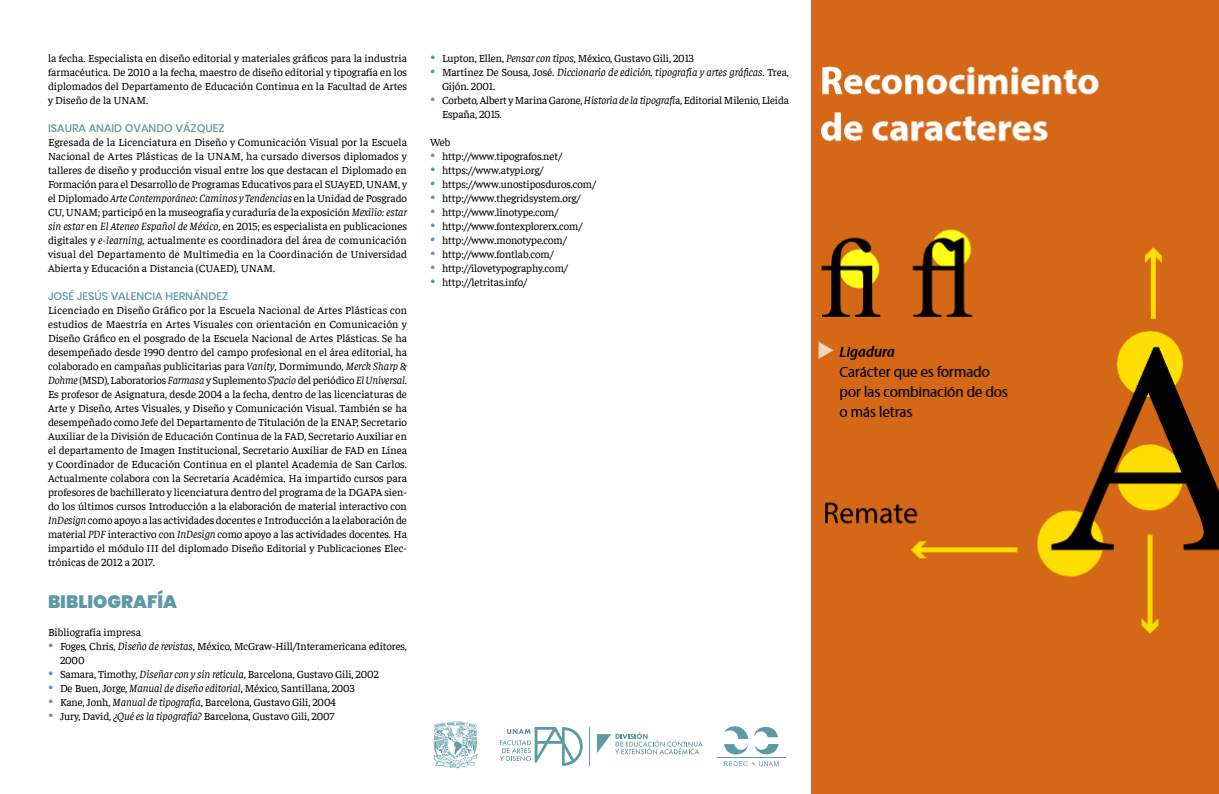
<style>
.page{position:relative;width:1219px;height:794px;background:#fff}
.page>*{position:absolute;margin:0;border:0;box-sizing:border-box;transform-origin:0 0}
.t1{font:900 18px "Poppins";color:#5e9aa4}
.t2{font:11px/14px "Faustina";letter-spacing:-.01em;color:#000;text-align:justify}
.t3{font:italic 11px/14px "Faustina";letter-spacing:-.01em;color:#000}
.t4{font:500 11px "Poppins";color:#5e9aa4}
.s1{font-style:italic}
.s2{font-family:"Poppins";font-weight:500;font-size:14px;color:#5e9aa4}
.s3{font-family:"Poppins";font-weight:500;font-style:normal;font-size:14px;color:#5e9aa4}
.s4{font-style:normal}
</style>
<div class="page">
<svg style="left:433px;top:721px;width:45px;height:47px"></svg>
<svg style="left:500px;top:727px;width:83px;height:39px"></svg>
<hr style="left:589px;top:727px;width:1px;height:39px;background:#5e9aa4">
<svg style="left:597px;top:732px;width:106px;height:22px"></svg>
<svg style="left:754px;top:726px;width:24px;height:11px"></svg>
<svg style="left:755px;top:744px;width:24px;height:10px"></svg>
<svg style="left:724px;top:726px;width:24px;height:29px"></svg>
<hr style="left:717px;top:757px;width:68px;height:1px;background:#5e9aa4">
<svg style="left:724px;top:761px;width:54px;height:5px"></svg>
<img style="left:812px;top:0;width:407px;height:794px">
<div style="left:1032px;top:643px;width:187px;height:89px;background:#d46816"></div>
<div style="left:1050px;top:183px;width:169px;height:46px;background:#d46816"></div>
<div style="left:1119px;top:48px;width:100px;height:101px;background:#d46816"></div>
<p class="t2" style="left:48px;top:50px;width:361px">la fecha. Especialista en diseño editorial y materiales gráficos para la industria farmacéutica. De 2010 a la fecha, maestro de diseño editorial y tipografía en los diplomados del Departamento de Educación Continua en la Facultad de Artes y Diseño de la UNAM.</p>
<p class="t4" style="left:48px;top:122px;width:178px">ISAURA ANAID OVANDO VÁZQUEZ</p>
<p class="t2" style="left:48px;top:134px;width:360px">Egresada de la Licenciatura en Diseño y Comunicación Visual por la Escuela Nacional de Artes Plásticas de la UNAM, ha cursado diversos diplomados y talleres de diseño y producción visual entre los que destacan el Diplomado en Formación para el Desarrollo de Programas Educativos para el SUAyED, UNAM, y el Diplomado <span class="s1">Arte Contemporáneo: Caminos y Tendencias</span> en la Unidad de Posgrado CU, UNAM; participó en la museografía y curaduría de la exposición <span class="s1">Mexilio: estar sin estar</span> en <span class="s1">El Ateneo Español de México</span>, en 2015; es especialista en publicaciones digitales y <span class="s1">e-learning</span>, actualmente es coordinadora del área de comunicación visual del Departamento de Multimedia en la Coordinación de Universidad Abierta y Educación a Distancia (CUAED), UNAM.</p>
<p class="t4" style="left:48px;top:290px;width:182px">JOSÉ JESÚS VALENCIA HERNÁNDEZ</p>
<p class="t2" style="left:48px;top:302px;width:361px">Licenciado en Diseño Gráfico por la Escuela Nacional de Artes Plásticas con estudios de Maestría en Artes Visuales con orientación en Comunicación y Diseño Gráfico en el posgrado de la Escuela Nacional de Artes Plásticas. Se ha desempeñado desde 1990 dentro del campo profesional en el área editorial, ha colaborado en campañas publicitarias para <span class="s1">Vanity</span>, Dormimundo, <span class="s1">Merck Sharp &amp; Dohme</span> (MSD), Laboratorios <span class="s1">Farmasa</span> y Suplemento <span class="s1">S’pacio</span> del periódico <span class="s1">El Universal</span>.<br>Es profesor de Asignatura, desde 2004 a la fecha, dentro de las licenciaturas de Arte y Diseño, Artes Visuales, y Diseño y Comunicación Visual. También se ha desempeñado como Jefe del Departamento de Titulación de la ENAP, Secretario Auxiliar de la División de Educación Continua de la FAD, Secretario Auxiliar en el departamento de Imagen Institucional, Secretario Auxiliar de FAD en Línea y Coordinador de Educación Continua en el plantel Academia de San Carlos.<br>Actualmente colabora con la Secretaría Académica. Ha impartido cursos para profesores de bachillerato y licenciatura dentro del programa de la DGAPA sien&shy;do los últimos cursos Introducción a la elaboración de material interactivo con <span class="s1">InDesign</span> como apoyo a las actividades docentes e Introducción a la elaboración de material <span class="s1">PDF</span> interactivo con <span class="s1">InDesign</span> como apoyo a las actividades docentes. Ha impartido el módulo III del diplomado Diseño Editorial y Publicaciones Elec&shy;trónicas de 2012 a 2017.</p>
<h1 class="t1" style="left:48px;top:591px;width:131px">BIBLIOGRAFÍA</h1>
<p class="t2" style="left:48px;top:624px;width:94px">Bibliografía impresa</p>
<p class="t2" style="left:60px;top:638px;width:348px;text-indent:-12px"><span class="s2">•</span> Foges, Chris, <span class="s1">Diseño de revistas</span>, México, McGraw-Hill/Interamericana editores,<br>2000</p>
<p class="t2" style="left:48px;top:666px;width:332px"><span class="s2">•</span> Samara, Timothy, <span class="s1">Diseñar con y sin retícula</span>, Barcelona, Gustavo Gili, 2002</p>
<p class="t2" style="left:48px;top:680px;width:308px"><span class="s2">•</span> De Buen, Jorge, <span class="s1">Manual de diseño editorial</span>, México, Santillana, 2003</p>
<p class="t2" style="left:48px;top:694px;width:289px"><span class="s2">•</span> Kane, Jonh, <span class="s1">Manual de tipografía</span>, Barcelona, Gustavo Gili, 2004</p>
<p class="t2" style="left:48px;top:708px;width:288px"><span class="s2">•</span> Jury, David, <span class="s1">¿Qué es la tipografía?</span> Barcelona, Gustavo Gili, 2007</p>
<p class="t2" style="left:430px;top:50px;width:265px"><span class="s2">•</span> Lupton, Ellen, <span class="s1">Pensar con tipos</span>, México, Gustavo Gili, 2013</p>
<p class="t3" style="left:442px;top:65px;width:348px;text-indent:-12px"><span class="s3">•</span> <span class="s4">Martínez De Sousa, José.</span> Diccionario de edición, tipografía y artes gráficas<span class="s4">. Trea,<br>Gijón. 2001.</span></p>
<p class="t2" style="left:442px;top:92px;width:348px;text-indent:-12px"><span class="s2">•</span> Corbeto,Albert y MarinaGarone,<span class="s1">Historia de la tipografí</span>a, Editorial Milenio, Lleida<br>España, 2015.</p>
<p class="t2" style="left:430px;top:134px;width:22px">Web</p>
<p class="t2" style="left:430px;top:148px;width:133px"><span class="s2">•</span> http://www.tipografos.net/</p>
<p class="t2" style="left:430px;top:162px;width:115px"><span class="s2">•</span> https://www.atypi.org/</p>
<p class="t2" style="left:430px;top:176px;width:167px"><span class="s2">•</span> https://www.unostiposduros.com/</p>
<p class="t2" style="left:430px;top:190px;width:152px"><span class="s2">•</span> http://www.thegridsystem.org/</p>
<p class="t2" style="left:430px;top:204px;width:130px"><span class="s2">•</span> http://www.linotype.com/</p>
<p class="t2" style="left:430px;top:218px;width:154px"><span class="s2">•</span> http://www.fontexplorerx.com/</p>
<p class="t2" style="left:430px;top:232px;width:138px"><span class="s2">•</span> http://www.monotype.com/</p>
<p class="t2" style="left:430px;top:246px;width:125px"><span class="s2">•</span> http://www.fontlab.com/</p>
<p class="t2" style="left:430px;top:260px;width:139px"><span class="s2">•</span> http://ilovetypography.com/</p>
<p class="t2" style="left:430px;top:274px;width:99px"><span class="s2">•</span> http://letritas.info/</p>
</div>
